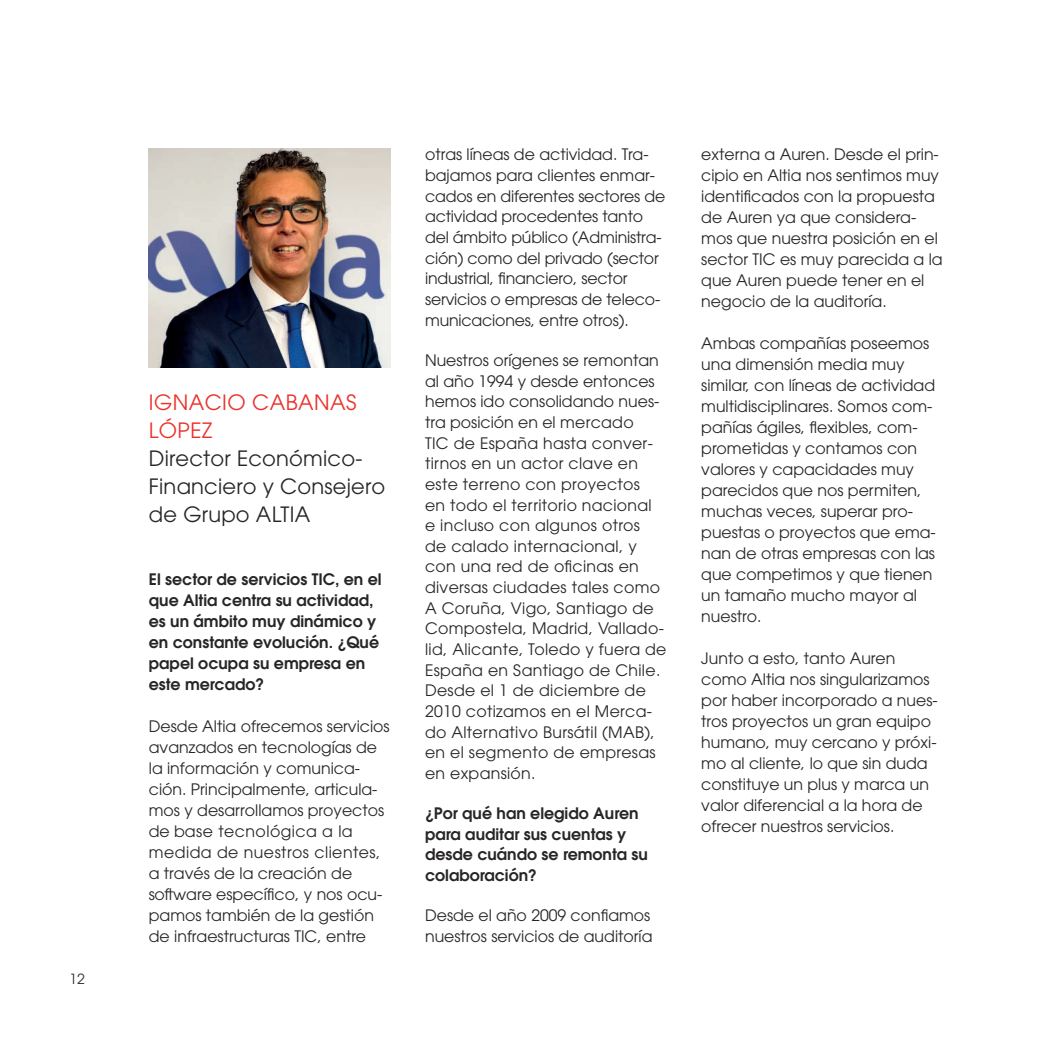
<style>
.page{position:relative;width:1042px;height:1042px;background:#fff}
.page>*{position:absolute;margin:0;border:0;box-sizing:border-box;transform-origin:0 0}
.t1{font:21px/28px "ITC Avant Garde Pro";letter-spacing:.01em;color:#282526}
.t2{font:21px/28px "ITC Avant Garde Pro";letter-spacing:.02em;color:#eb312b}
.t3{font:15.75px/21px "ITC Avant Garde Pro";color:#282526}
.t4{font:15.75px/20.7px "ITC Avant Garde Pro";letter-spacing:.02em;color:#282526}
.t5{font:600 15.75px/21px "ITC Avant Garde Pro";color:#282526}
.t6{font:14px "ITC Avant Garde Pro";color:#312f30}
</style>
<div class="page">
<img style="left:149px;top:149px;width:241px;height:219px">
<p class="t6" style="left:69px;top:970px;width:17px">12</p>
<h1 class="t2" style="left:149px;top:388px;width:209px">IGNACIO CABANAS<br>LÓPEZ</h1>
<h1 class="t1" style="left:149px;top:444px;width:238px">Director Económico-<br>Financiero y Consejero de Grupo ALTIA</h1>
<p class="t5" style="left:149px;top:568px;width:234px">El sector de servicios TIC, en el que Altia centra su actividad, es un ámbito muy dinámico y en constante evolución. ¿Qué papel ocupa su empresa en este mercado?</p>
<p class="t3" style="left:149px;top:715px;width:242px">Desde Altia ofrecemos servicios avanzados en tecnologías de la información y comunica&shy;ción. Principalmente, articula&shy;mos y desarrollamos proyectos de base tecnológica a la medida de nuestros clientes, a través de la creación de software específico, y nos ocu&shy;pamos también de la gestión de infraestructuras TIC, entre</p>
<p class="t3" style="left:425px;top:144px;width:242px">otras líneas de actividad. Tra&shy;bajamos para clientes enmar&shy;cados en diferentes sectores de actividad procedentes tanto del ámbito público (Administra&shy;ción) como del privado (sector industrial, financiero, sector servicios o empresas de teleco&shy;municaciones, entre otros).</p>
<p class="t4" style="left:425px;top:350px;width:243px">Nuestros orígenes se remontan al año 1994 y desde entonces hemos ido consolidando nues&shy;tra posición en el mercado<br>TIC de España hasta conver&shy;tirnos en un actor clave en este terreno con proyectos<br>en todo el territorio nacional<br>e incluso con algunos otros<br>de calado internacional, y con una red de oficinas en diversas ciudades tales como<br>A Coruña, Vigo, Santiago de<br>Compostela, Madrid, Vallado&shy;lid, Alicante, Toledo y fuera de<br>España en Santiago de Chile.<br>Desde el 1 de diciembre de<br>2010 cotizamos en el Merca&shy;do Alternativo Bursátil (MAB), en el segmento de empresas en expansión.</p>
<p class="t5" style="left:425px;top:802px;width:224px">¿Por qué han elegido Auren para auditar sus cuentas y desde cuándo se remonta su colaboración?</p>
<p class="t3" style="left:425px;top:904px;width:229px">Desde el año 2009 confiamos nuestros servicios de auditoría</p>
<p class="t3" style="left:701px;top:144px;width:243px">externa a Auren. Desde el prin&shy;cipio en Altia nos sentimos muy identificados con la propuesta de Auren ya que considera&shy;mos que nuestra posición en el sector TIC es muy parecida a la que Auren puede tener en el negocio de la auditoría.</p>
<p class="t3" style="left:701px;top:333px;width:236px">Ambas compañías poseemos una dimensión media muy similar, con líneas de actividad multidisciplinares. Somos com&shy;pañías ágiles, flexibles, com&shy;prometidas y contamos con valores y capacidades muy parecidos que nos permiten, muchas veces, superar pro&shy;puestas o proyectos que ema&shy;nan de otras empresas con las que competimos y que tienen un tamaño mucho mayor al nuestro.</p>
<p class="t3" style="left:701px;top:648px;width:238px">Junto a esto, tanto Auren como Altia nos singularizamos por haber incorporado a nues&shy;tros proyectos un gran equipo humano, muy cercano y próxi&shy;mo al cliente, lo que sin duda constituye un plus y marca un valor diferencial a la hora de ofrecer nuestros servicios.</p>
</div>
